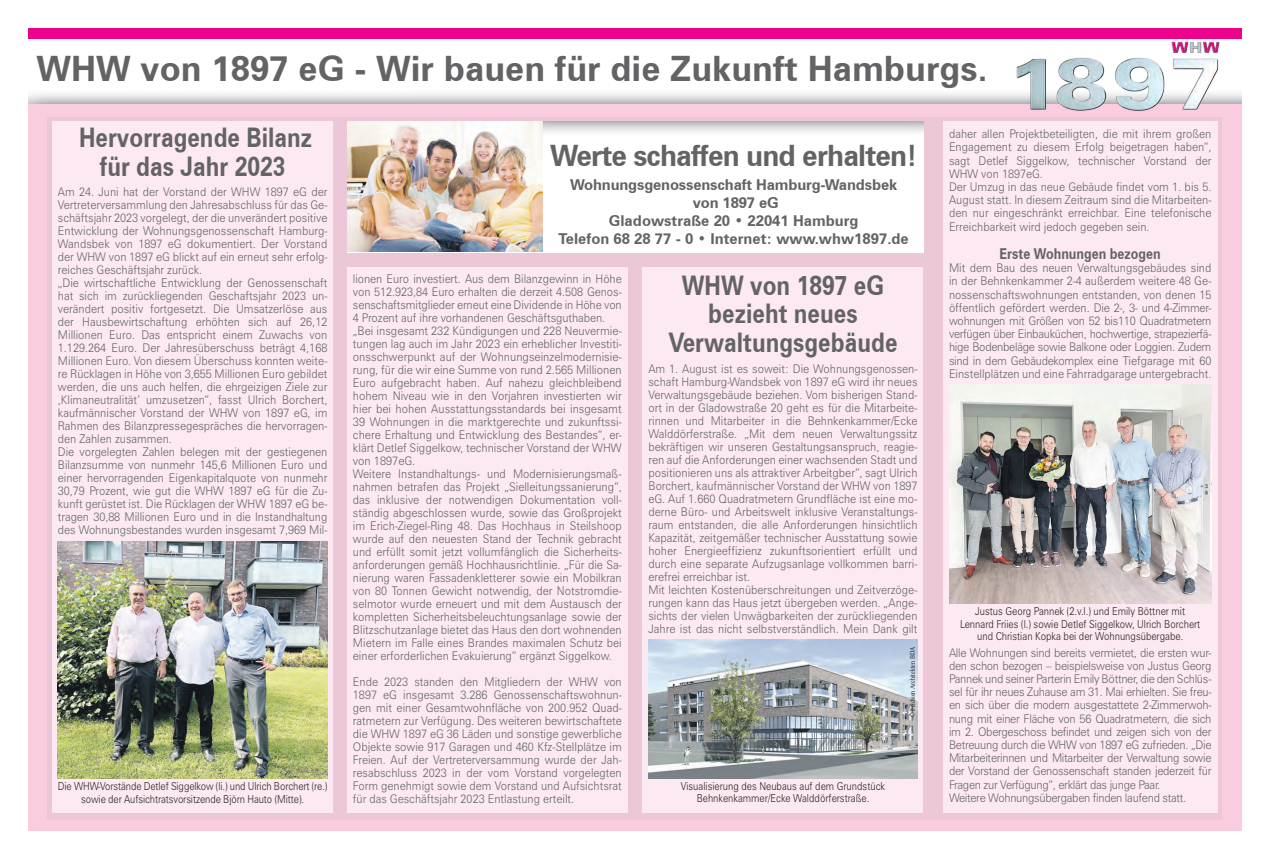
<style>
.page{position:relative;width:1270px;height:859px;background:#fff}
.page>*{position:absolute;margin:0;border:0;box-sizing:border-box;transform-origin:0 0}
.t1{font:700 35px "Zurich BT";color:#636366}
.t2{font:700 29.5px "Zurich BT";letter-spacing:-.03em;color:#636366}
.t3{font:700 27px/28.5px "Zurich BT";color:#636366;text-align:center;scale:.85 1}
.t4{font:700 15px/18px "Zurich BT";color:#636366;text-align:center}
.t5{font:700 15px "Zurich BT";color:#636366;scale:.85 1}
.t6{font:300 12px/13px "Zurich BT";color:#636366;scale:.91 1}
.t7{font:300 12px/13.2px "Zurich BT";letter-spacing:-.025em;color:#636366;scale:.91 1}
.t8{font:300 11px/12.5px "Zurich BT";color:#231f20;text-align:center;scale:.85 1}
.t9{font:7px "Times New Roman";color:#231f20;scale:.85 1}
</style>
<div class="page">
<div style="left:28px;top:28px;width:1214px;height:803px;background:#f9ccdf"></div>
<div style="left:47px;top:117px;width:1175px;height:702px;background:#ebc7d7"></div>
<div style="left:28px;top:28px;width:1214px;height:14px;background:#ed028c"></div>
<div style="left:28px;top:39px;width:1214px;height:61px;background:#fff"></div>
<img style="left:28px;top:93px;width:1214px;height:10px">
<img style="left:1004px;top:41px;width:226px;height:70px">
<div style="left:52px;top:122px;width:281px;height:691px;background:#fce9f1"></div>
<div style="left:347px;top:267px;width:281px;height:546px;background:#fce9f1"></div>
<div style="left:642px;top:267px;width:281px;height:546px;background:#fce9f1"></div>
<div style="left:347px;top:133px;width:576px;height:119px;background:#fff"></div>
<img style="left:543px;top:122px;width:380px;height:11px">
<img style="left:347px;top:122px;width:196px;height:130px">
<div style="left:943px;top:122px;width:275px;height:691px;background:#fce9f1"></div>
<img style="left:648px;top:639px;width:269px;height:139px">
<img style="left:58px;top:541px;width:269px;height:238px">
<img style="left:949px;top:385px;width:262px;height:218px">
<h1 class="t1" style="left:36px;top:43px;width:953px">WHW von 1897 eG - Wir bauen für die Zukunft Hamburgs.</h1>
<h3 class="t3" style="left:79px;top:122px;width:276px">Hervorragende Bilanz für das Jahr 2023</h3>
<p class="t6" style="left:58px;top:186px;width:298px">Am 24. Juni hat der Vorstand der WHW 1897 eG der Vertreterversammlung den Jahresabschluss für das Ge&shy;schäftsjahr 2023 vorgelegt, der die unverändert positive Entwicklung der Wohnungsgenossenschaft Hamburg-Wandsbek von 1897 eG dokumentiert. Der Vorstand der WHW von 1897 eG blickt auf ein erneut sehr erfolg&shy;reiches Geschäftsjahr zurück.<br>„Die wirtschaftliche Entwicklung der Genossenschaft hat sich im zurückliegenden Geschaftsjahr 2023 un&shy;verändert positiv fortgesetzt. Die Umsatzerlöse aus der Hausbewirtschaftung erhöhten sich auf 26,12<br>Millionen Euro. Das entspricht einem Zuwachs von 1.129.264 Euro. Der Jahresüberschuss beträgt 4,168<br>Millionen Euro. Von diesem Überschuss konnten weite&shy;re Rücklagen in Höhe von 3,655 Millionen Euro gebildet werden, die uns auch helfen, die ehrgeizigen Ziele zur ,Klimaneutralität’ umzusetzen“, fasst Ulrich Borchert, kaufmännischer Vorstand der WHW von 1897 eG, im Rahmen des Bilanzpressegespräches die hervorragen&shy;den Zahlen zusammen.<br>Die vorgelegten Zahlen belegen mit der gestiegenen Bilanzsumme von nunmehr 145,6 Millionen Euro und einer hervorragenden Eigenkapitalquote von nunmehr 30,79 Prozent, wie gut die WHW 1897 eG für die Zu&shy;kunft gerüstet ist. Die Rücklagen der WHW 1897 eG be&shy;tragen 30,88 Millionen Euro und in die Instandhaltung des Wohnungsbestandes wurden insgesamt 7,969 Mil-</p>
<h2 class="t2" style="left:550px;top:134px;width:369px">Werte schaffen und erhalten!</h2>
<p class="t4" style="left:559px;top:175px;width:352px">Wohnungsgenossenschaft Hamburg-Wandsbek von 1897 eG<br>Gladowstraße 20 • 22041 Hamburg<br>Telefon 68 28 77 - 0 • Internet: www.whw1897.de</p>
<p class="t6" style="left:353px;top:272px;width:297px">lionen Euro investiert. Aus dem Bilanzgewinn in Höhe von 512.923,84 Euro erhalten die derzeit 4.508 Genos&shy;senschaftsmitglieder erneut eine Dividende in Höhe von 4 Prozent auf ihre vorhandenen Geschäftsguthaben. „Bei insgesamt 232 Kündigungen und 228 Neuvermie&shy;tungen lag auch im Jahr 2023 ein erheblicher Investiti&shy;onsschwerpunkt auf der Wohnungseinzelmodernisie&shy;rung, für die wir eine Summe von rund 2.565 Millionen Euro aufgebracht haben. Auf nahezu gleichbleibend hohem Niveau wie in den Vorjahren investierten wir hier bei hohen Ausstattungsstandards bei insgesamt 39 Wohnungen in die marktgerechte und zukunftssi&shy;chere Erhaltung und Entwicklung des Bestandes“, er&shy;klärt Detlef Siggelkow, technischer Vorstand der WHW von 1897eG.<br>Weitere Instandhaltungs- und Modernisierungsmaß&shy;nahmen betrafen das Projekt „Sielleitungssanierung“, das inklusive der notwendigen Dokumentation voll&shy;ständig abgeschlossen wurde, sowie das Großprojekt im Erich-Ziegel-Ring 48. Das Hochhaus in Steilshoop wurde auf den neuesten Stand der Technik gebracht und erfüllt somit jetzt vollumfänglich die Sicherheits&shy;anforderungen gemäß Hochhausrichtlinie. „Für die Sa&shy;nierung waren Fassadenkletterer sowie ein Mobilkran von 80 Tonnen Gewicht notwendig, der Notstromdie&shy;selmotor wurde erneuert und mit dem Austausch der kompletten Sicherheitsbeleuchtungsanlage sowie der Blitzschutzanlage bietet das Haus den dort wohnenden Mietern im Falle eines Brandes maximalen Schutz bei einer erforderlichen Evakuierung“ ergänzt Siggelkow.</p>
<p class="t6" style="left:353px;top:675px;width:297px;text-align:justify">Ende 2023 standen den Mitgliedern der WHW von 1897 eG insgesamt 3.286 Genossenschaftswohnun&shy;gen mit einer Gesamtwohnfläche von 200.952 Quad&shy;ratmetern zur Verfügung. Des weiteren bewirtschaftete die WHW 1897 eG 36 Läden und sonstige gewerbliche Objekte sowie 917 Garagen und 460 Kfz-Stellplätze im Freien. Auf der Vertreterversammung wurde der Jah&shy;resabschluss 2023 in der vom Vorstand vorgelegten Form genehmigt sowie dem Vorstand und Aufsichtsrat für das Geschäftsjahr 2023 Entlastung erteilt.</p>
<h3 class="t3" style="left:668px;top:269px;width:271px">WHW von 1897 eG bezieht neues<br>Verwaltungsgebäude</h3>
<p class="t6" style="left:648px;top:363px;width:297px">Am 1. August ist es soweit: Die Wohnungsgenossen&shy;schaft Hamburg-Wandsbek von 1897 eG wird ihr neues Verwaltungsgebäude beziehen. Vom bisherigen Stand&shy;ort in der Gladowstraße 20 geht es für die Mitarbeite&shy;rinnen und Mitarbeiter in die Behnkenkammer/Ecke Walddörferstraße. „Mit dem neuen Verwaltungssitz bekräftigen wir unseren Gestaltungsanspruch, reagie&shy;ren auf die Anforderungen einer wachsenden Stadt und positionieren uns als attraktiver Arbeitgber“, sagt Ulrich Borchert, kaufmännischer Vorstand der WHW von 1897 eG. Auf 1.660 Quadratmetern Grundfläche ist eine mo&shy;derne Büro- und Arbeitswelt inklusive Veranstaltungs&shy;raum entstanden, die alle Anforderungen hinsichtlich Kapazität, zeitgemäßer technischer Ausstattung sowie hoher Energieeffizienz zukunftsorientiert erfüllt und durch eine separate Aufzugsanlage vollkommen barri&shy;erefrei erreichbar ist.<br>Mit leichten Kostenüberschreitungen und Zeitverzöge&shy;rungen kann das Haus jetzt übergeben werden. „Ange&shy;sichts der vielen Unwägbarkeiten der zurückliegenden Jahre ist das nicht selbstverständlich. Mein Dank gilt</p>
<p class="t9" style="left:908px;top:717px;width:84px;rotate:-90deg">© Feldsien Architekten BDA</p>
<p class="t8" style="left:58px;top:780px;width:319px">Die WHW-Vorstände Detlef Siggelkow (li.) und Ulrich Borchert (re.) sowie der Aufsichtratsvorsitzende Björn Hauto (Mitte).</p>
<p class="t8" style="left:681px;top:780px;width:242px">Visualisierung des Neubaus auf dem Grundstück<br>Behnkenkammer/Ecke Walddörferstraße.</p>
<p class="t6" style="left:949px;top:127px;width:290px">daher allen Projektbeteiligten, die mit ihrem großen Engagement zu diesem Erfolg beigetragen haben“, sagt Detlef Siggelkow, technischer Vorstand der WHW von 1897eG.<br>Der Umzug in das neue Gebäude findet vom 1. bis 5.<br>August statt. In diesem Zeitraum sind die Mitarbeiten&shy;den nur eingeschränkt erreichbar. Eine telefonische Erreichbarkeit wird jedoch gegeben sein.</p>
<p class="t5" style="left:1000px;top:243px;width:191px">Erste Wohnungen bezogen</p>
<p class="t6" style="left:949px;top:261px;width:290px;text-align:justify">Mit dem Bau des neuen Verwaltungsgebäudes sind in der Behnkenkammer 2-4 außerdem weitere 48 Ge&shy;nossenschaftswohnungen entstanden, von denen 15 öffentlich gefördert werden. Die 2-, 3- und 4-Zimmer&shy;wohnungen mit Größen von 52 bis110 Quadratmetern verfügen über Einbauküchen, hochwertige, strapezierfä&shy;hige Bodenbeläge sowie Balkone oder Loggien. Zudem sind in dem Gebäudekomplex eine Tiefgarage mit 60<br>Einstellplätzen und eine Fahrradgarage untergebracht.</p>
<p class="t8" style="left:960px;top:605px;width:284px">Justus Georg Pannek (2.v.l.) und Emily Böttner mit<br>Lennard Friies (l.) sowie Detlef Siggelkow, Ulrich Borchert und Christian Kopka bei der Wohnungsübergabe.</p>
<p class="t7" style="left:949px;top:646px;width:290px">Alle Wohnungen sind bereits vermietet, die ersten wur&shy;den schon bezogen – beispielsweise von Justus Georg Pannek und seiner Parterin Emily Böttner, die den Schlüs&shy;sel für ihr neues Zuhause am 31. Mai erhielten. Sie freu&shy;en sich über die modern ausgestattete 2-Zimmerwoh&shy;nung mit einer Fläche von 56 Quadratmetern, die sich im 2. Obergeschoss befindet und zeigen sich von der Betreuung durch die WHW von 1897 eG zufrieden. „Die Mitarbeiterinnen und Mitarbeiter der Verwaltung sowie der Vorstand der Genossenschaft standen jederzeit für Fragen zur Verfügung“, erklärt das junge Paar.<br>Weitere Wohnungsübergaben finden laufend statt.</p>
</div>
